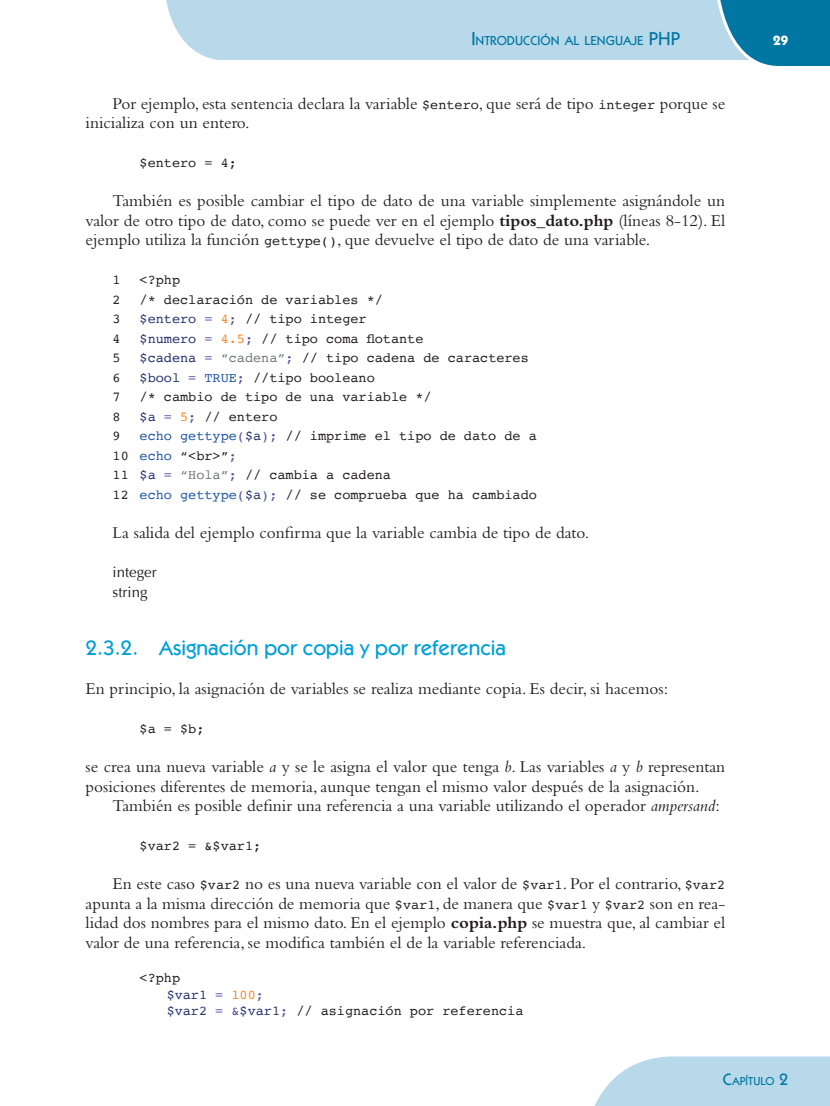
<style>
.page{position:relative;width:830px;height:1106px;background:#fff}
.page>*{position:absolute;margin:0;border:0;box-sizing:border-box;transform-origin:0 0}
.t1{font:500 21px "ITC Kabel Std";color:#009fda}
.t2{font:17.25px/19.5px "Bembo Std";color:#231f20}
.t3{font:15px/19.5px "Optima LT Std";color:#231f20}
.t4{font:13.5px/19.5px "Courier";color:#231f20}
.t5{font:700 13.5px "ITC Kabel Std";color:#fff}
.t6{font:500 13.2px "ITC Kabel Std";color:#0076a3}
.t7{font:500 11.55px "ITC Kabel Std";color:#0076a3}
.s1{font-size:18.75px}
.s2{font-family:"Courier";font-size:13.5px}
.s3{font-weight:700}
.s4{color:#24326f}
.s5{color:#524fa1}
.s6{color:#f5832a}
.s7{color:#75797b}
.s8{color:#1e56a6}
.s9{font-style:italic}
.s10{font-size:16.5px}
</style>
<div class="page">
<div style="left:166px;top:0;width:547px;height:60px;background:#b8d9e9"></div>
<svg style="left:713px;top:0;width:116px;height:66px;background:#278bb1"></svg>
<svg style="left:594px;top:1056px;width:235px;height:50px;background:#bfdceb"></svg>
<p class="t6" style="left:471px;top:33px;width:210px"><span class="s1">I</span>NTRODUCCIÓN AL LENGUAJE <span class="s1">PHP</span></p>
<p class="t5" style="left:772px;top:32px;width:17px">29</p>
<p class="t2" style="left:86px;top:93px;width:640px;text-indent:27px">Por ejemplo, esta sentencia declara la variable <span class="s2">$entero</span>, que será de tipo <span class="s2">integer</span> porque se inicializa con un entero.</p>
<p class="t4" style="left:140px;top:153px;width:99px">$entero = 4;</p>
<p class="t2" style="left:86px;top:191px;width:641px;text-align:justify;text-indent:27px">También es posible cambiar el tipo de dato de una variable simplemente asignándole un valor de otro tipo de dato, como se puede ver en el ejemplo <span class="s3">tipos_dato.php</span> (líneas 8-12). El ejemplo utiliza la función <span class="s2">gettype()</span>, que devuelve el tipo de dato de una variable.</p>
<p class="t4" style="left:113px;top:270px;width:10px">1</p>
<p class="t4" style="left:140px;top:270px;width:42px">&lt;?php</p>
<p class="t4" style="left:113px;top:289px;width:10px">2</p>
<p class="t4" style="left:140px;top:289px;width:245px">/* declaración de variables */</p>
<p class="t4" style="left:113px;top:309px;width:10px">3</p>
<p class="t4" style="left:140px;top:309px;width:228px"><span class="s4">$entero</span> <span class="s5">=</span> <span class="s6">4</span><span class="s5">;</span> // tipo integer</p>
<p class="t4" style="left:113px;top:328px;width:10px">4</p>
<p class="t4" style="left:140px;top:328px;width:285px"><span class="s4">$numero</span> <span class="s5">=</span> <span class="s6">4.5</span><span class="s5">;</span> // tipo coma flotante</p>
<p class="t4" style="left:113px;top:348px;width:10px">5</p>
<p class="t4" style="left:140px;top:348px;width:390px"><span class="s4">$cadena</span> <span class="s5">=</span> <span class="s7">“cadena”</span><span class="s5">;</span> // tipo cadena de caracteres</p>
<p class="t4" style="left:113px;top:367px;width:10px">6</p>
<p class="t4" style="left:140px;top:367px;width:236px"><span class="s4">$bool</span> <span class="s5">=</span> <span class="s8">TRUE</span><span class="s5">;</span> //tipo booleano</p>
<p class="t4" style="left:113px;top:387px;width:10px">7</p>
<p class="t4" style="left:140px;top:387px;width:293px">/* cambio de tipo de una variable */</p>
<p class="t4" style="left:113px;top:406px;width:10px">8</p>
<p class="t4" style="left:140px;top:406px;width:139px"><span class="s4">$a</span> <span class="s5">=</span> <span class="s6">5</span><span class="s5">;</span> // entero</p>
<p class="t4" style="left:113px;top:426px;width:10px">9</p>
<p class="t4" style="left:113px;top:426px;width:425px;text-indent:27px"><span class="s8">echo gettype</span><span class="s5">(</span><span class="s4">$a</span><span class="s5">);</span> // imprime el tipo de dato de a 10 <span class="s8">echo</span> “&lt;br&gt;”<span class="s5">;<br></span>11 <span class="s4">$a</span> <span class="s5">=</span> <span class="s7">“Hola”</span><span class="s5">;</span> // cambia a cadena<br>12 <span class="s8">echo gettype</span><span class="s5">(</span><span class="s4">$a</span><span class="s5">);</span> // se comprueba que ha cambiado</p>
<p class="t2" style="left:113px;top:522px;width:478px">La salida del ejemplo confirma que la variable cambia de tipo de dato.</p>
<p class="t3" style="left:113px;top:562px;width:46px">integer string</p>
<p class="t1" style="left:86px;top:635px;width:422px">2.3.2. Asignación por copia y por referencia</p>
<p class="t2" style="left:86px;top:678px;width:584px">En principio, la asignación de variables se realiza mediante copia. Es decir, si hacemos:</p>
<p class="t4" style="left:140px;top:718px;width:66px">$a = $b;</p>
<p class="t2" style="left:86px;top:756px;width:641px">se crea una nueva variable <span class="s9">a</span> y se le asigna el valor que tenga <span class="s9">b</span>. Las variables <span class="s9">a</span> y <span class="s9">b</span> representan posiciones diferentes de memoria, aunque tengan el mismo valor después de la asignación.</p>
<p class="t2" style="left:112px;top:795px;width:608px">También es posible definir una referencia a una variable utilizando el operador <span class="s9">ampersand</span>:</p>
<p class="t4" style="left:140px;top:835px;width:123px">$var2 = &amp;$var1;</p>
<p class="t2" style="left:86px;top:873px;width:641px;text-align:justify;text-indent:27px">En este caso <span class="s2">$var2</span> no es una nueva variable con el valor de <span class="s2">$var1</span>. Por el contrario, <span class="s2">$var2 </span>apunta a la misma dirección de memoria que <span class="s2">$var1</span>, de manera que <span class="s2">$var1</span> y <span class="s2">$var2</span> son en rea&shy;lidad dos nombres para el mismo dato. En el ejemplo <span class="s3">copia.php</span> se muestra que, al cambiar el valor de una referencia, se modifica también el de la variable referenciada.</p>
<p class="t4" style="left:167px;top:969px;width:358px;line-height:16.5px;text-indent:-27px">&lt;?php<br><span class="s4">$var1</span> <span class="s5">=</span> <span class="s6">100</span><span class="s5">;<br></span><span class="s4">$var2</span> <span class="s5">= &amp;</span><span class="s4">$var1</span><span class="s5">;</span> // asignación por referencia</p>
<p class="t7" style="left:722px;top:1074px;width:67px"><span class="s10">C</span>APÍTULO <span class="s10">2</span></p>
</div>
